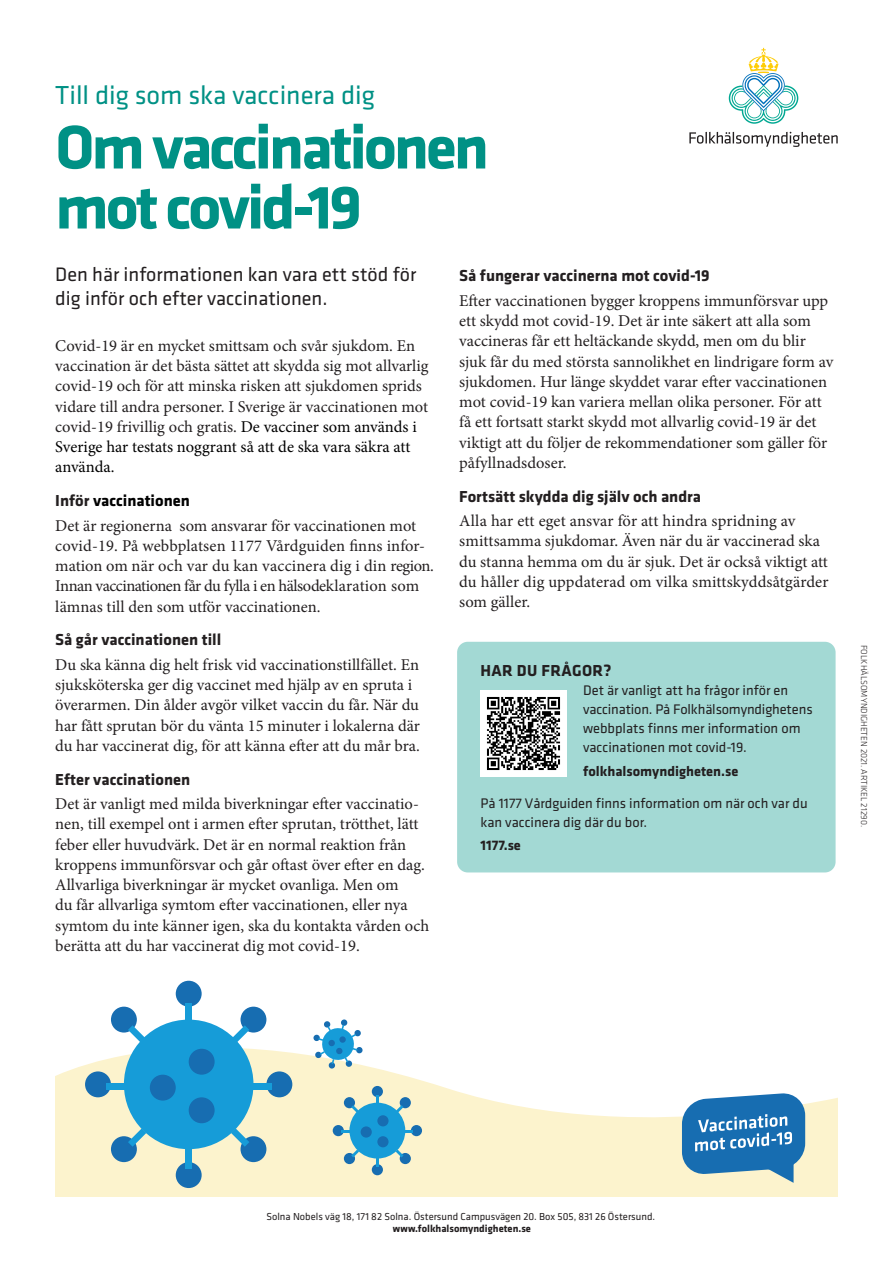
<style>
.page{position:relative;width:893px;height:1263px;background:#fff}
.page>*{position:absolute;margin:0;border:0;box-sizing:border-box;transform-origin:0 0}
.RUBRIK{font:700 63.9px/60px "Klavika";letter-spacing:-.05em;color:#009185}
.Indragare{font:27px "Klavika";color:#009185}
.Ingress{font:20.25px/24px "Klavika";color:#231f20}
.Brödtext{font:16.5px/20.2px "Minion Pro";color:#231f20}
.Mellis{font:700 16.5px "Klavika";color:#231f20}
.Mellis-2{font:700 16.5px "Klavika";color:#000}
.Faktarubbe{font:700 16.5px "Klavika";letter-spacing:.02em;color:#231f20}
.Fakta{font:14.4px/19px "Klavika";color:#231f20}
.Fakta-2{font:700 14.4px "Klavika";color:#231f20}
.t1{font:10.5px/12px "Klavika";color:#231f20;text-align:center}
.isbn{font:300 9px "Klavika";color:#231f20}
.s1{color:#000}
.s2{color:#231f20}
.s3{font-weight:700}
</style>
<div class="page">
<svg style="left:55px;top:1045px;width:783px;height:152px;fill:#fcf3cd"></svg>
<div style="left:457px;top:642px;width:379px;height:230px;background:#a3d9d4;border-radius:11px"></div>
<svg style="left:689px;top:132px;width:149px;height:15px"></svg>
<svg style="left:729px;top:48px;width:69px;height:76px"></svg>
<div style="left:124px;top:1019px;width:129px;height:130px;background:#169cd8;border-radius:50%"></div>
<div style="left:266px;top:1071px;width:26px;height:26px;background:#176db1;border-radius:50%"></div>
<div style="left:176px;top:981px;width:26px;height:26px;background:#176db1;border-radius:50%"></div>
<div style="left:189px;top:1049px;width:26px;height:26px;background:#176db1;border-radius:50%"></div>
<div style="left:150px;top:1075px;width:26px;height:25px;background:#176db1;border-radius:50%"></div>
<div style="left:189px;top:1097px;width:26px;height:26px;background:#176db1;border-radius:50%"></div>
<div style="left:241px;top:1007px;width:25px;height:25px;background:#176db1;border-radius:50%"></div>
<div style="left:111px;top:1007px;width:26px;height:25px;background:#176db1;border-radius:50%"></div>
<div style="left:241px;top:1136px;width:25px;height:26px;background:#176db1;border-radius:50%"></div>
<div style="left:111px;top:1136px;width:26px;height:26px;background:#176db1;border-radius:50%"></div>
<div style="left:176px;top:1162px;width:26px;height:26px;background:#176db1;border-radius:50%"></div>
<div style="left:85px;top:1071px;width:26px;height:26px;background:#176db1;border-radius:50%"></div>
<div style="left:185px;top:1003px;width:7px;height:20px;background:#169cd8"></div>
<div style="left:185px;top:1149px;width:7px;height:19px;background:#169cd8"></div>
<div style="left:106px;top:1083px;width:20px;height:6px;background:#169cd8"></div>
<div style="left:252px;top:1083px;width:19px;height:6px;background:#169cd8"></div>
<svg style="left:128px;top:1025px;width:18px;height:19px"></svg>
<svg style="left:231px;top:1128px;width:18px;height:19px"></svg>
<svg style="left:128px;top:1128px;width:18px;height:19px"></svg>
<svg style="left:231px;top:1025px;width:18px;height:19px"></svg>
<div style="left:349px;top:1103px;width:56px;height:55px;background:#169cd8;border-radius:50%"></div>
<div style="left:411px;top:1125px;width:11px;height:11px;background:#176db1;border-radius:50%"></div>
<div style="left:372px;top:1086px;width:11px;height:11px;background:#176db1;border-radius:50%"></div>
<div style="left:377px;top:1115px;width:12px;height:11px;background:#176db1;border-radius:50%"></div>
<div style="left:361px;top:1126px;width:11px;height:11px;background:#176db1;border-radius:50%"></div>
<div style="left:377px;top:1136px;width:12px;height:11px;background:#176db1;border-radius:50%"></div>
<div style="left:400px;top:1097px;width:11px;height:11px;background:#176db1;border-radius:50%"></div>
<div style="left:344px;top:1097px;width:11px;height:11px;background:#176db1;border-radius:50%"></div>
<div style="left:400px;top:1153px;width:11px;height:11px;background:#176db1;border-radius:50%"></div>
<div style="left:344px;top:1153px;width:11px;height:11px;background:#176db1;border-radius:50%"></div>
<div style="left:372px;top:1164px;width:11px;height:11px;background:#176db1;border-radius:50%"></div>
<div style="left:333px;top:1125px;width:11px;height:11px;background:#176db1;border-radius:50%"></div>
<svg style="left:376px;top:1096px;width:3px;height:7px"></svg>
<svg style="left:376px;top:1158px;width:3px;height:9px"></svg>
<svg style="left:342px;top:1130px;width:7px;height:3px"></svg>
<svg style="left:405px;top:1130px;width:8px;height:3px"></svg>
<svg style="left:351px;top:1105px;width:8px;height:8px"></svg>
<svg style="left:396px;top:1149px;width:7px;height:8px"></svg>
<svg style="left:351px;top:1149px;width:8px;height:8px"></svg>
<svg style="left:396px;top:1105px;width:7px;height:8px"></svg>
<svg style="left:313px;top:1019px;width:50px;height:50px"></svg>
<svg style="left:682px;top:1093px;width:123px;height:90px;background:#5593bf"></svg>
<img style="left:481px;top:691px;width:85px;height:85px">
<h1 class="Indragare" style="left:55px;top:78px;width:321px">Till dig som ska vaccinera dig</h1>
<h1 class="RUBRIK" style="left:55px;top:114px;width:435px">Om vaccinationen mot covid-19</h1>
<p class="Ingress" style="left:55px;top:262px;width:363px">Den här informationen kan vara ett stöd för dig inför och efter vaccinationen.</p>
<p class="Brödtext" style="left:55px;top:335px;width:375px">Covid-19 är en mycket smittsam och svår sjukdom. En vaccination är det bästa sättet att skydda sig mot allvarlig covid-19 och för att minska risken att sjukdomen sprids vidare till andra personer. I Sverige är vaccinationen mot covid-19 frivillig och gratis. <span class="s1">De vacciner som används i Sverige har testats noggrant så att de ska vara säkra att använda.</span></p>
<h2 class="Mellis-2" style="left:55px;top:489px;width:136px"><span class="s2">Inför</span> vaccinationen</h2>
<p class="Brödtext" style="left:55px;top:515px;width:380px">Det är regionerna som ansvarar för vaccinationen mot covid-19. På webbplatsen 1177 Vårdguiden finns infor&shy;mation om när och var du kan vaccinera dig i din region.<br>Innan vaccinationen får du fylla i en hälsodeklaration som lämnas till den som utför vaccinationen.</p>
<h2 class="Mellis" style="left:55px;top:628px;width:168px">Så går vaccinationen till</h2>
<p class="Brödtext" style="left:55px;top:654px;width:366px">Du ska känna dig helt frisk vid vaccinationstillfället. En sjuksköterska ger dig vaccinet med hjälp av en spruta i överarmen. Din ålder avgör vilket vaccin du får. När du har fått sprutan bör du vänta 15 minuter i lokalerna där du har vaccinerat dig, för att känna efter att du mår bra.</p>
<h2 class="Mellis" style="left:55px;top:767px;width:137px">Efter vaccinationen</h2>
<p class="Brödtext" style="left:55px;top:794px;width:371px">Det är vanligt med milda biverkningar efter vaccinatio&shy;nen, till exempel ont i armen efter sprutan, trötthet, lätt feber eller huvudvärk. Det är en normal reaktion från kroppens immunförsvar och går oftast över efter en dag.</p>
<p class="Brödtext" style="left:55px;top:875px;width:375px">Allvarliga biverkningar är mycket ovanliga. Men om<br>du får allvarliga symtom efter vaccinationen, eller nya symtom du inte känner igen, ska du kontakta vården och berätta att du har vaccinerat dig mot covid-19.</p>
<h2 class="Mellis" style="left:459px;top:264px;width:252px">Så fungerar vaccinerna mot covid-19</h2>
<p class="Brödtext" style="left:459px;top:291px;width:376px">Efter vaccinationen bygger kroppens immunförsvar upp ett skydd mot covid-19. Det är inte säkert att alla som vaccineras får ett heltäckande skydd, men om du blir sjuk får du med största sannolikhet en lindrigare form av sjukdomen. Hur länge skyddet varar efter vaccinationen mot covid-19 kan variera mellan olika personer. För att få ett fortsatt starkt skydd mot allvarlig covid-19 är det viktigt att du följer de rekommendationer som gäller för påfyllnadsdoser.</p>
<h2 class="Mellis" style="left:459px;top:484px;width:243px">Fortsätt skydda dig själv och andra</h2>
<p class="Brödtext" style="left:459px;top:511px;width:371px">Alla har ett eget ansvar för att hindra spridning av smittsamma sjukdomar. Även när du är vaccinerad ska du stanna hemma om du är sjuk. Det är också viktigt att du håller dig uppdaterad om vilka smittskyddsåtgärder som gäller.</p>
<h3 class="Faktarubbe" style="left:480px;top:659px;width:132px">HAR DU FRÅGOR?</h3>
<p class="Fakta" style="left:583px;top:680px;width:231px">Det är vanligt att ha frågor inför en vaccination. På Folkhälsomyndighetens webbplats finns mer information om vaccinationen mot covid-19.</p>
<p class="Fakta-2" style="left:583px;top:760px;width:157px">folkhalsomyndigheten.se</p>
<p class="Fakta" style="left:480px;top:793px;width:329px">På 1177 Vårdguiden finns information om när och var du kan vaccinera dig där du bor.</p>
<p class="Fakta-2" style="left:480px;top:835px;width:42px">1177.se</p>
<p class="isbn" style="left:870px;top:645px;width:184px;rotate:90deg">FOLKHÄLSOMYNDIGHETEN 2021. ARTIKEL 21290.</p>
<p class="t1" style="left:266px;top:1210px;width:390px">Solna Nobels väg 18, 171 82 Solna. Östersund Campusvägen 20. Box 505, 831 26 Östersund. <span class="s3">www.folkhalsomyndigheten.se</span></p>
</div>
